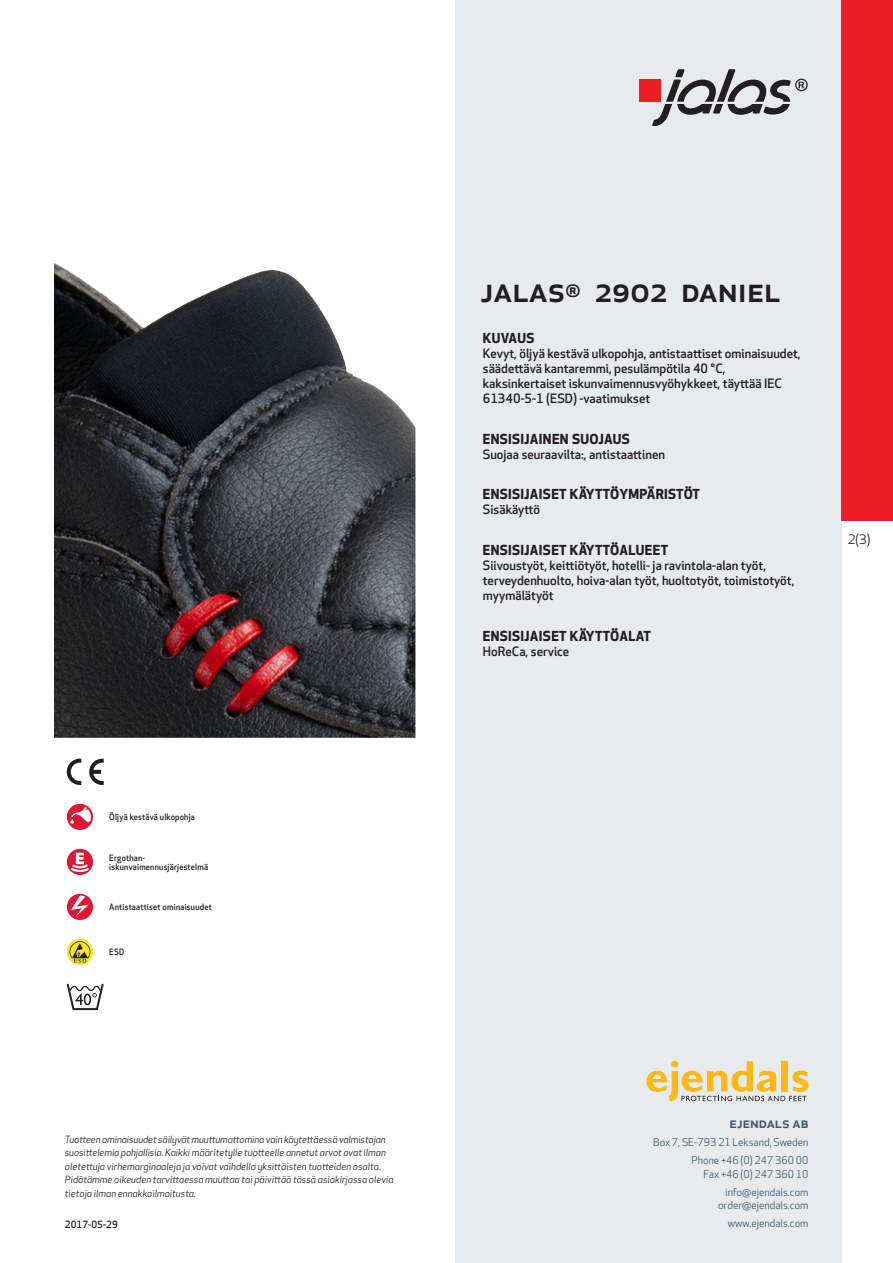
<style>
.page{position:relative;width:893px;height:1263px;background:#fff}
.page>*{position:absolute;margin:0;border:0;box-sizing:border-box;transform-origin:0 0}
.prodname{font:500 34.5px "Apex New";color:#231f20}
.t1{font:500 15px "Apex New";color:#405968}
.Funktion_body{font:700 13.5px "Apex New";letter-spacing:.025em;color:#231f20}
.t2{font:12.75px "Apex New";color:#231f20}
.Funktion_body-2{font:500 12.6px/15px "Apex New";color:#231f20}
.t3{font:10.5px/18px "Apex New";color:#405968;text-align:right}
.t4{font:italic 9.75px/13.5px "Apex New";color:#231f20}
.Sidfot_datum{font:500 9.75px "Apex New";color:#231f20}
.Artikel{font:500 8.55px/9px "Apex New";letter-spacing:.025em;color:#231f20;scale:.95 1}
</style>
<div class="page">
<div style="left:455px;top:0;width:387px;height:1263px;background:#e8ebee"></div>
<svg style="left:646px;top:1061px;width:162px;height:40px"></svg>
<div style="left:842px;top:0;width:51px;height:520px;background:#ee1d23"></div>
<div style="left:639px;top:80px;width:22px;height:22px;background:#ee1d23"></div>
<svg style="left:652px;top:69px;width:156px;height:57px"></svg>
<div style="left:67px;top:804px;width:26px;height:26px;background:#db1836;border-radius:50%"></div>
<svg style="left:70px;top:807px;width:21px;height:17px"></svg>
<svg style="left:67px;top:849px;width:26px;height:26px"></svg>
<svg style="left:69px;top:853px;width:22px;height:20px"></svg>
<div style="left:67px;top:894px;width:26px;height:26px;background:#db1836;border-radius:50%"></div>
<svg style="left:71px;top:895px;width:18px;height:22px"></svg>
<svg style="left:67px;top:939px;width:26px;height:26px"></svg>
<svg style="left:70px;top:941px;width:20px;height:22px"></svg>
<svg style="left:67px;top:984px;width:37px;height:26px"></svg>
<svg style="left:89px;top:759px;width:15px;height:26px"></svg>
<svg style="left:67px;top:759px;width:14px;height:26px"></svg>
<img style="left:54px;top:294px;width:361px;height:444px">
<p class="Artikel" style="left:109px;top:812px;width:92px">Öljyä kestävä ulkopohja</p>
<p class="Artikel" style="left:109px;top:853px;width:106px">Ergothan&shy;iskunvaimennusjärjestelmä</p>
<p class="Artikel" style="left:109px;top:902px;width:109px">Antistaattiset ominaisuudet</p>
<p class="Artikel" style="left:109px;top:947px;width:17px">ESD</p>
<p class="t4" style="left:65px;top:1132px;width:330px">Tuotteen ominaisuudet säilyvät muuttumattomina vain käytettäessä valmistajan suosittelemia pohjallisia. Kaikki määritetylle tuotteelle annetut arvot ovat ilman oletettuja virhemarginaaleja ja voivat vaihdella yksittäisten tuotteiden osalta.<br>Pidätämme oikeuden tarvittaessa muuttaa tai päivittää tässä asiakirjassa olevia tietoja ilman ennakkoilmoitusta.</p>
<p class="Sidfot_datum" style="left:65px;top:1218px;width:54px">2017-05-29</p>
<p class="prodname" style="left:480px;top:266px;width:302px">JALAS<sup>®</sup> 2902 DANIEL</p>
<p class="Funktion_body" style="left:483px;top:328px;width:53px">KUVAUS</p>
<p class="Funktion_body-2" style="left:483px;top:346px;width:319px">Kevyt, öljyä kestävä ulkopohja, antistaattiset ominaisuudet, säädettävä kantaremmi, pesulämpötila 40 °C, kaksinkertaiset iskunvaimennusvyöhykkeet, täyttää IEC 61340-5-1 (ESD) -vaatimukset</p>
<p class="Funktion_body" style="left:483px;top:429px;width:149px">ENSISIJAINEN SUOJAUS</p>
<p class="Funktion_body-2" style="left:483px;top:446px;width:184px">Suojaa seuraavilta:, antistaattinen</p>
<p class="Funktion_body" style="left:483px;top:485px;width:219px">ENSISIJAISET KÄYTTÖYMPÄRISTÖT</p>
<p class="Funktion_body-2" style="left:483px;top:502px;width:59px">Sisäkäyttö</p>
<p class="Funktion_body" style="left:483px;top:540px;width:187px">ENSISIJAISET KÄYTTÖALUEET</p>
<p class="Funktion_body-2" style="left:483px;top:558px;width:313px">Siivoustyöt, keittiötyöt, hotelli- ja ravintola-alan työt, terveydenhuolto, hoiva-alan työt, huoltotyöt, toimistotyöt, myymälätyöt</p>
<p class="Funktion_body" style="left:483px;top:626px;width:170px">ENSISIJAISET KÄYTTÖALAT</p>
<p class="Funktion_body-2" style="left:483px;top:643px;width:88px">HoReCa, service</p>
<p class="t2" style="left:848px;top:531px;width:24px">2(3)</p>
<p class="t1" style="left:729px;top:1113px;width:80px">ejendals ab</p>
<p class="t3" style="left:653px;top:1133px;width:157px">Box 7, SE-793 21 Leksand, Sweden<br>Phone +46 (0) 247 360 00</p>
<p class="t3" style="left:703px;top:1165px;width:107px">Fax +46 (0) 247 360 10 info@ejendals.com</p>
<p class="t3" style="left:718px;top:1196px;width:92px">order@ejendals.com</p>
<p class="t3" style="left:728px;top:1215px;width:82px">www.ejendals.com</p>
</div>
